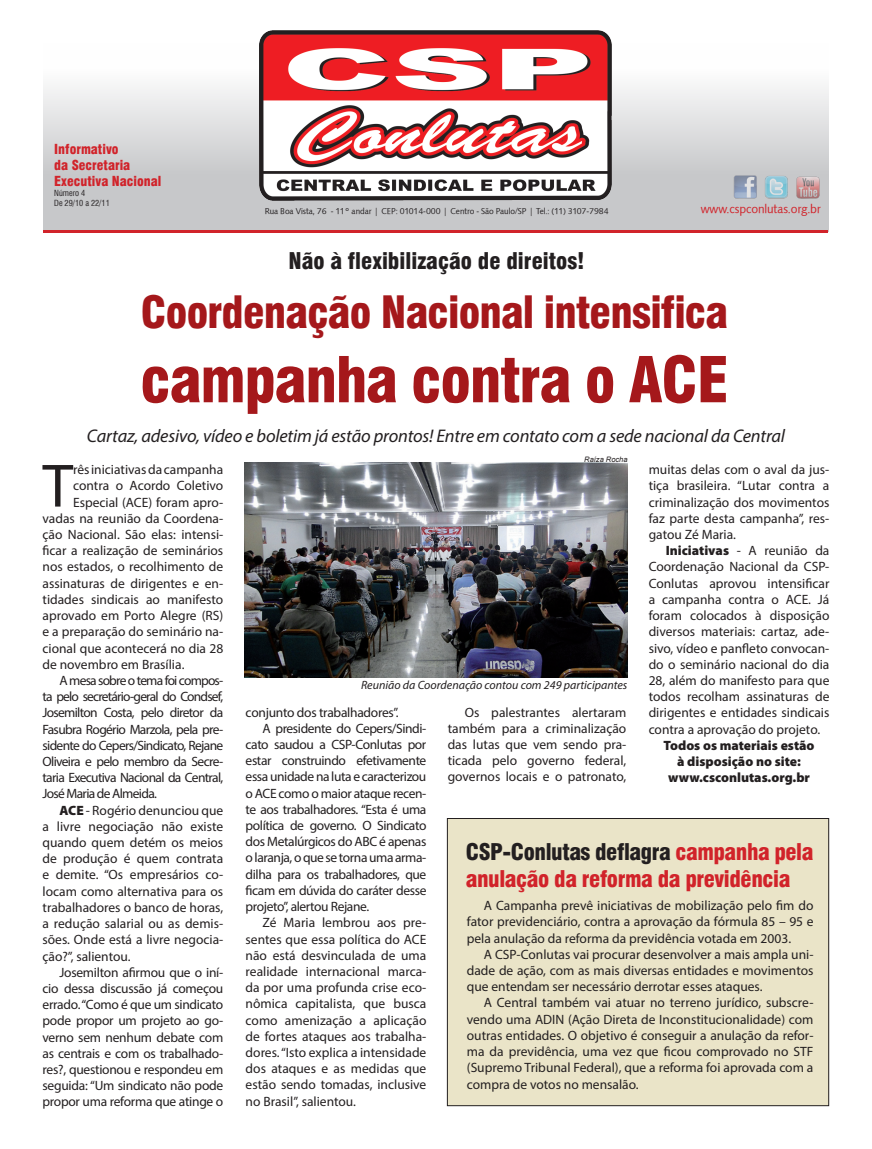
<style>
.page{position:relative;width:872px;height:1149px;background:#fff}
.page>*{position:absolute;margin:0;border:0;box-sizing:border-box;transform-origin:0 0}
.t1{font:61.5px "Corporate Black SWFTE";letter-spacing:-.02em;color:#a5181b}
.t2{font:61.5px "Myriad Pro";color:#231f20}
.t3{font:43.5px "Corporate Black SWFTE";letter-spacing:-.02em;color:#a5181b}
.t4{font:22.5px/27px "Corporate Black SWFTE";letter-spacing:-.02em;color:#d1232a}
.t5{font:22.5px "Corporate Black SWFTE";color:#231f20}
.t6{font:italic 18.3px "Myriad Pro";letter-spacing:-.01em;color:#231f20}
.t7{font:13.5px/16.2px "Myriad Pro";color:#231f20;text-align:justify}
.t8{font:900 13.5px "Myriad Pro";color:#231f20}
.t9{font:13.5px/16.2px "Corporate Black SWFTE";color:#d1232a}
.t10{font:13.5px "Myriad Pro";letter-spacing:-.02em;color:#231f20}
.t11{font:italic 12px "Myriad Pro";color:#231f20}
.t12{font:12px "Symphony";color:#d1232a}
.t13{font:8.25px "Symphony";color:#231f20}
.t14{font:8.25px "Corporate Condensed Regular SWFTE";color:#231f20}
.t15{font:italic 7.5px "Arial";color:#231f20}
.s1{font-weight:900}
.s2{color:#231f20}
</style>
<div class="page">
<div style="left:447px;top:818px;width:381px;height:287px;background:#eae4c8"></div>
<div style="left:447px;top:817px;width:382px;height:288px;border:1px solid #231f20"></div>
<div style="left:43px;top:43px;width:785px;height:189px;background:linear-gradient(to bottom,#fff,#babbbd)"></div>
<img style="left:260px;top:30px;width:351px;height:171px">
<hr style="left:43px;top:230px;width:785px;height:3px;background:#d1232a">
<img style="left:733px;top:175px;width:24px;height:25px">
<img style="left:764px;top:175px;width:25px;height:24px">
<img style="left:795px;top:174px;width:25px;height:25px">
<img style="left:244px;top:463px;width:383px;height:214px">
<p class="t9" style="left:54px;top:141px;width:109px">Informativo<br>da Secretaria<br>Executiva Nacional</p>
<p class="t14" style="left:54px;top:188px;width:32px">Número 4</p>
<p class="t14" style="left:54px;top:198px;width:57px">De 29/10 a 22/11</p>
<p class="t13" style="left:265px;top:206px;width:345px">Rua Boa Vista, 76 - 11° andar | CEP: 01014-000 | Centro - São Paulo/SP | Tel.: (11) 3107-7984</p>
<p class="t5" style="left:288px;top:247px;width:298px">Não à flexibilização de direitos!</p>
<p class="t12" style="left:700px;top:202px;width:122px">www.cspconlutas.org.br</p>
<p class="t3" style="left:141px;top:286px;width:589px">Coordenação Nacional intensifica</p>
<p class="t1" style="left:140px;top:343px;width:590px">campanha contra o ACE</p>
<p class="t6" style="left:87px;top:424px;width:699px">Cartaz, adesivo, vídeo e boletim já estão prontos! Entre em contato com a sede nacional da Central</p>
<p class="t2" style="left:43px;top:448px;width:32px">T</p>
<p class="t7" style="left:73px;top:461px;width:152px">rês iniciativas da campanha</p>
<p class="t7" style="left:73px;top:477px;width:152px">contra o Acordo Coletivo</p>
<p class="t7" style="left:73px;top:493px;width:152px">Especial (ACE) foram apro-</p>
<p class="t7" style="left:43px;top:510px;width:182px">vadas na reunião da Coordena-</p>
<p class="t7" style="left:43px;top:526px;width:182px">ção Nacional. São elas: intensi-</p>
<p class="t7" style="left:43px;top:542px;width:182px">ficar a realização de seminários</p>
<p class="t7" style="left:43px;top:558px;width:182px">nos estados, o recolhimento de</p>
<p class="t7" style="left:43px;top:574px;width:182px">assinaturas de dirigentes e en-</p>
<p class="t7" style="left:43px;top:591px;width:182px">tidades sindicais ao manifesto</p>
<p class="t7" style="left:43px;top:607px;width:182px">aprovado em Porto Alegre (RS)</p>
<p class="t7" style="left:43px;top:623px;width:182px">e a preparação do seminário na-</p>
<p class="t7" style="left:43px;top:639px;width:182px">cional que acontecerá no dia 28</p>
<p class="t7" style="left:43px;top:655px;width:143px">de novembro em Brasília.</p>
<p class="t7" style="left:43px;top:672px;width:182px;text-indent:17px">A mesa sobre o tema foi compos&shy;ta pelo secretário-geral do Condsef, Josemilton Costa, pelo diretor da Fasubra Rogério Marzola, pela pre&shy;sidente do Cepers/Sindicato, Rejane Oliveira e pelo membro da Secre&shy;taria Executiva Nacional da Central, José Maria de Almeida.</p>
<p class="t7" style="left:43px;top:801px;width:182px;text-indent:17px"><span class="s1">ACE</span> - Rogério denunciou que a livre negociação não existe quando quem detém os meios de produção é quem contrata e demite. “Os empresários co&shy;locam como alternativa para os trabalhadores o banco de horas, a redução salarial ou as demis&shy;sões. Onde está a livre negocia&shy;ção?”, salientou.</p>
<p class="t7" style="left:43px;top:963px;width:182px;text-indent:17px">Josemilton afirmou que o iní&shy;cio dessa discussão já começou errado. “Como é que um sindicato pode propor um projeto ao go&shy;verno sem nenhum debate com as centrais e com os trabalhado&shy;res?, questionou e respondeu em seguida: “Um sindicato não pode propor uma reforma que atinge o</p>
<p class="t15" style="left:584px;top:454px;width:45px">Raíza Rocha</p>
<p class="t7" style="left:648px;top:461px;width:182px">muitas delas com o aval da jus&shy;tiça brasileira. “Lutar contra a criminalização dos movimentos faz parte desta campanha”, res&shy;gatou Zé Maria.</p>
<p class="t7" style="left:648px;top:542px;width:182px;text-indent:17px"><span class="s1">Iniciativas</span> - A reunião da Coordenação Nacional da CSP-Conlutas aprovou intensificar a campanha contra o ACE. Já foram colocados à disposição diversos materiais: cartaz, ade&shy;sivo, vídeo e panfleto convocan&shy;do o seminário nacional do dia 28, além do manifesto para que todos recolham assinaturas de dirigentes e entidades sindicais contra a aprovação do projeto.</p>
<p class="t8" style="left:663px;top:736px;width:152px">Todos os materiais estão</p>
<p class="t8" style="left:677px;top:752px;width:125px">à disposição no site:</p>
<p class="t8" style="left:668px;top:768px;width:143px">www.csconlutas.org.br</p>
<p class="t11" style="left:361px;top:677px;width:268px">Reunião da Coordenação contou com 249 participantes</p>
<p class="t10" style="left:246px;top:703px;width:155px">conjunto dos trabalhadores”.</p>
<p class="t7" style="left:246px;top:719px;width:182px;text-indent:17px">A presidente do Cepers/Sindi&shy;cato saudou a CSP-Conlutas por estar construindo efetivamente essa unidade na luta e caracterizou o ACE como o maior ataque recen&shy;te aos trabalhadores. “Esta é uma política de governo. O Sindicato dos Metalúrgicos do ABC é apenas o laranja, o que se torna uma arma&shy;dilha para os trabalhadores, que ficam em dúvida do caráter desse projeto”, alertou Rejane.</p>
<p class="t7" style="left:246px;top:914px;width:182px;text-indent:17px">Zé Maria lembrou aos pre&shy;sentes que essa política do ACE não está desvinculada de uma realidade internacional marca&shy;da por uma profunda crise eco&shy;nômica capitalista, que busca como amenização a aplicação de fortes ataques aos trabalha&shy;dores. “Isto explica a intensidade dos ataques e as medidas que estão sendo tomadas, inclusive no Brasil”, salientou.</p>
<p class="t7" style="left:448px;top:703px;width:180px;text-indent:17px">Os palestrantes alertaram também para a criminalização das lutas que vem sendo pra&shy;ticada pelo governo federal, governos locais e o patronato,</p>
<p class="t4" style="left:466px;top:838px;width:349px"><span class="s2">CSP-Conlutas deflagra</span> campanha pela anulação da reforma da previdência</p>
<p class="t7" style="left:467px;top:897px;width:348px;text-indent:17px">A Campanha prevê iniciativas de mobilização pelo fim do fator previdenciário, contra a aprovação da fórmula 85 – 95 e pela anulação da reforma da previdência votada em 2003.</p>
<p class="t7" style="left:467px;top:945px;width:348px;text-indent:17px">A CSP-Conlutas vai procurar desenvolver a mais ampla uni&shy;dade de ação, com as mais diversas entidades e movimentos que entendam ser necessário derrotar esses ataques.</p>
<p class="t7" style="left:467px;top:994px;width:348px;text-indent:17px">A Central também vai atuar no terreno jurídico, subscre&shy;vendo uma ADIN (Ação Direta de Inconstitucionalidade) com outras entidades. O objetivo é conseguir a anulação da refor&shy;ma da previdência, uma vez que ficou comprovado no STF (Supremo Tribunal Federal), que a reforma foi aprovada com a compra de votos no mensalão.</p>
</div>
